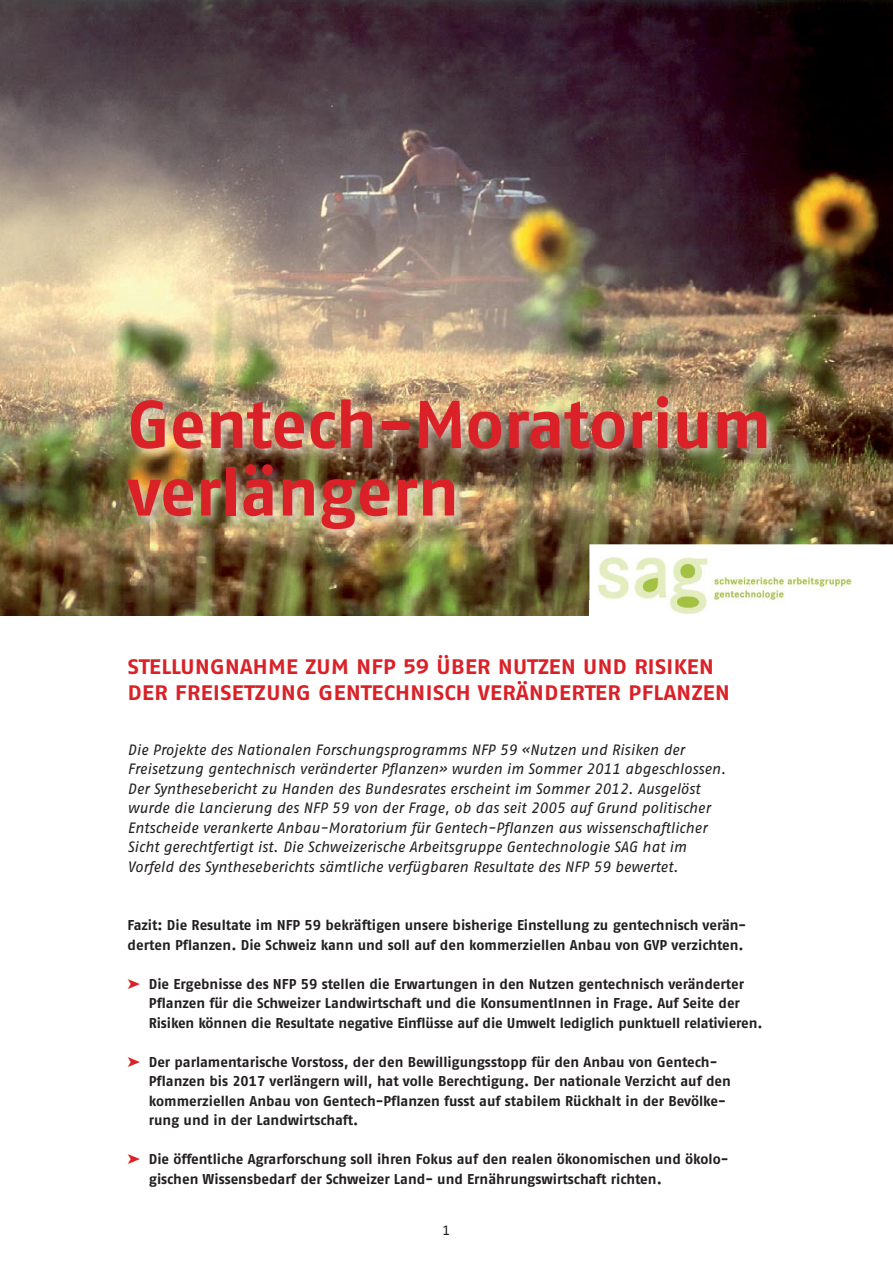
<style>
.page{position:relative;width:893px;height:1263px;background:#fff}
.page>*{position:absolute;margin:0;border:0;box-sizing:border-box;transform-origin:0 0}
.t1{font:67.5px/67.5px "Fago No Bold Tf";letter-spacing:-.005em;color:#da2128}
.t2{font:21px/25.5px "Fago Ex Bold Caps";letter-spacing:-.015em;color:#da2128}
.t3{font:italic 15px/19.5px "Fago No Regular Tf";color:#231f20}
.t4{font:14.25px/19.5px "Fago No Bold Tf";color:#231f20}
.t5{font:13.5px "Fago No Regular Tf";color:#231f20}
.s1{color:#da2128}
</style>
<div class="page">
<img style="left:0;top:0;width:893px;height:615px">
<div style="left:589px;top:544px;width:304px;height:73px;background:#fff"></div>
<img style="left:669px;top:600px;width:114px;height:14px">
<img style="left:117px;top:384px;width:776px;height:216px">
<img style="left:598px;top:558px;width:253px;height:42px">
<h1 class="t1" style="left:128px;top:397px;width:645px">Gentech-Moratorium verlängern</h1>
<h2 class="t2" style="left:128px;top:654px;width:604px">STELLUNGNAHME ZUM NFP 59 ÜBER NUTZEN UND RISIKEN<br>DER FREISETZUNG GENTECHNISCH VERÄNDERTER PFLANZEN</h2>
<p class="t3" style="left:128px;top:741px;width:600px">Die Projekte des Nationalen Forschungsprogramms NFP 59 «Nutzen und Risiken der Freisetzung gentechnisch veränderter Pflanzen» wurden im Sommer 2011 abgeschlossen.<br>Der Synthesebericht zu Handen des Bundesrates erscheint im Sommer 2012. Ausgelöst wurde die Lancierung des NFP 59 von der Frage, ob das seit 2005 auf Grund politischer Entscheide verankerte Anbau-Moratorium für Gentech-Pflanzen aus wissenschaftlicher Sicht gerechtfertigt ist. Die Schweizerische Arbeitsgruppe Gentechnologie SAG hat im Vorfeld des Syntheseberichts sämtliche verfügbaren Resultate des NFP 59 bewertet.</p>
<p class="t4" style="left:128px;top:917px;width:620px">Fazit: Die Resultate im NFP 59 bekräftigen unsere bisherige Einstellung zu gentechnisch verän&shy;derten Pflanzen. Die Schweiz kann und soll auf den kommerziellen Anbau von GVP verzichten.</p>
<p class="t4" style="left:149px;top:975px;width:615px;text-indent:-21px"><span class="s1">➤</span> Die Ergebnisse des NFP 59 stellen die Erwartungen in den Nutzen gentechnisch veränderter<br>Pflanzen für die Schweizer Landwirtschaft und die KonsumentInnen in Frage. Auf Seite der<br>Risiken können die Resultate negative Einflüsse auf die Umwelt lediglich punktuell relativieren.</p>
<p class="t4" style="left:149px;top:1053px;width:584px;text-indent:-21px"><span class="s1">➤</span> Der parlamentarische Vorstoss, der den Bewilligungsstopp für den Anbau von Gentech-Pflanzen bis 2017 verlängern will, hat volle Berechtigung. Der nationale Verzicht auf den kommerziellen Anbau von Gentech-Pflanzen fusst auf stabilem Rückhalt in der Bevölke&shy;rung und in der Landwirtschaft.</p>
<p class="t4" style="left:149px;top:1151px;width:581px;text-indent:-21px"><span class="s1">➤</span> Die öffentliche Agrarforschung soll ihren Fokus auf den realen ökonomischen und ökolo&shy;gischen Wissensbedarf der Schweizer Land- und Ernährungswirtschaft richten.</p>
<p class="t5" style="left:443px;top:1225px;width:9px">1</p>
</div>
